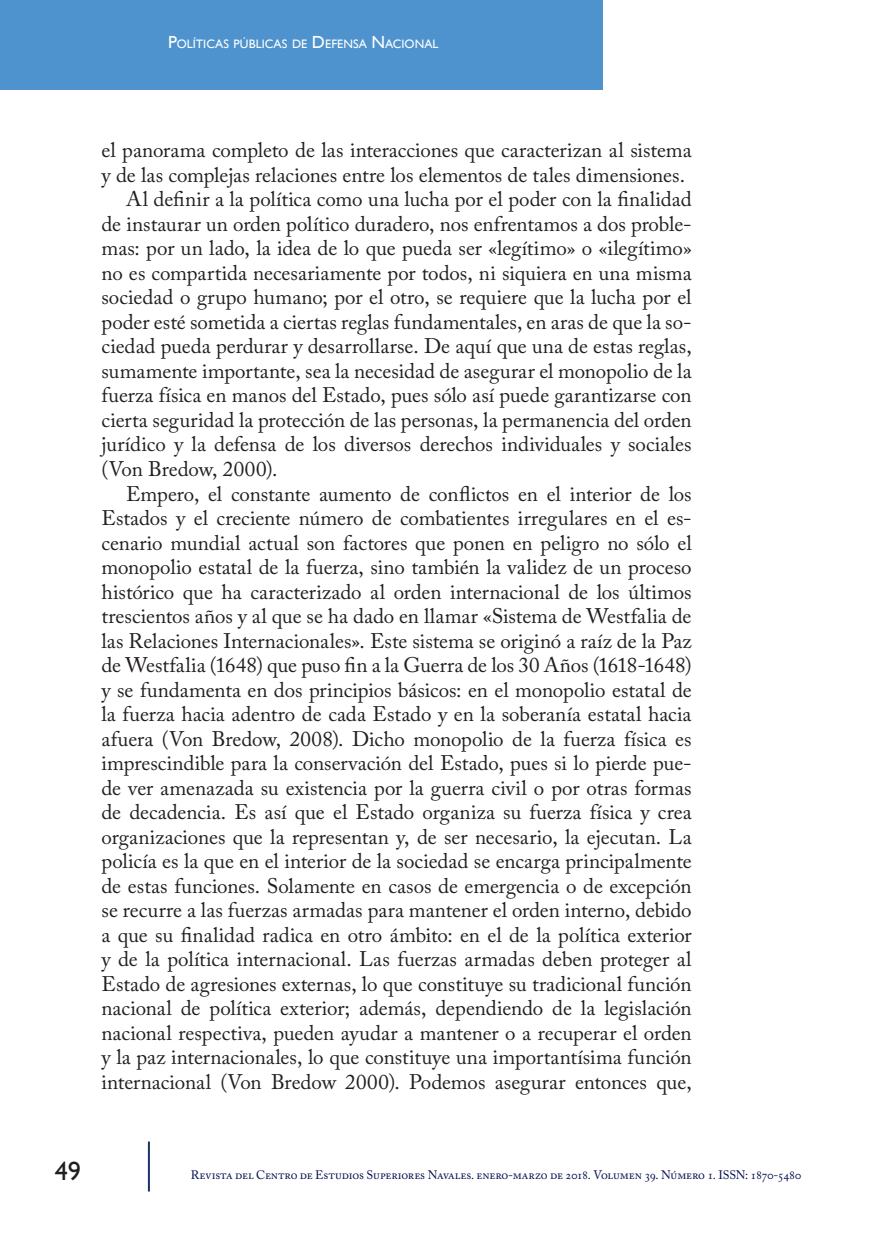
<style>
.page{position:relative;width:893px;height:1241px;background:#fff}
.page>*{position:absolute;margin:0;border:0;box-sizing:border-box;transform-origin:0 0}
.t1{font:26.25px "Gill Sans";color:#231f20}
._05_Normal{font:21px/24.5px "Adobe Caslon Pro";letter-spacing:-.005em;color:#231f20;text-align:justify}
.t2{font:12.25px "Adobe Caslon Pro";letter-spacing:-.015em;color:#030e4f}
.t3{font:12.25px "Gill Sans";color:#fff}
.s1{font-size:17.5px}
</style>
<div class="page">
<hr style="left:148px;top:1141px;width:2px;height:50px;background:#183463">
<div style="left:0;top:0;width:603px;height:89px;background:#4e93ce"></div>
<p class="t3" style="left:168px;top:36px;width:272px"><span class="s1">P</span>OLÍTICAS PÚBLICAS DE <span class="s1">D</span> EFENSA <span class="s1">N</span>ACIONAL</p>
<p class="_05_Normal" style="left:102px;top:138px;width:592px">el panorama completo de las interacciones que caracterizan al sistema y de las complejas relaciones entre los elementos de tales dimensiones.</p>
<p class="_05_Normal" style="left:102px;top:187px;width:592px;text-indent:25px">Al definir a la política como una lucha por el poder con la finalidad de instaurar un orden político duradero, nos enfrentamos a dos proble&shy;mas: por un lado, la idea de lo que pueda ser «legítimo» o «ilegítimo» no es compartida necesariamente por todos, ni siquiera en una misma sociedad o grupo humano; por el otro, se requiere que la lucha por el poder esté sometida a ciertas reglas fundamentales, en aras de que la so&shy;ciedad pueda perdurar y desarrollarse. De aquí que una de estas reglas, sumamente importante, sea la necesidad de asegurar el monopolio de la fuerza física en manos del Estado, pues sólo así puede garantizarse con cierta seguridad la protección de las personas, la permanencia del orden jurídico y la defensa de los diversos derechos individuales y sociales (Von Bredow, 2000).</p>
<p class="_05_Normal" style="left:102px;top:481px;width:592px;text-indent:25px">Empero, el constante aumento de conflictos en el interior de los Estados y el creciente número de combatientes irregulares en el es&shy;cenario mundial actual son factores que ponen en peligro no sólo el monopolio estatal de la fuerza, sino también la validez de un proceso histórico que ha caracterizado al orden internacional de los últimos trescientos años y al que se ha dado en llamar «Sistema de Westfalia de las Relaciones Internacionales». Este sistema se originó a raíz de la Paz de Westfalia (1648) que puso fin a la Guerra de los 30 Años (1618-1648) y se fundamenta en dos principios básicos: en el monopolio estatal de la fuerza hacia adentro de cada Estado y en la soberanía estatal hacia afuera (Von Bredow, 2008). Dicho monopolio de la fuerza física es imprescindible para la conservación del Estado, pues si lo pierde pue&shy;de ver amenazada su existencia por la guerra civil o por otras formas de decadencia. Es así que el Estado organiza su fuerza física y crea organizaciones que la representan y, de ser necesario, la ejecutan. La policía es la que en el interior de la sociedad se encarga principalmente de estas funciones. Solamente en casos de emergencia o de excepción se recurre a las fuerzas armadas para mantener el orden interno, debido a que su finalidad radica en otro ámbito: en el de la política exterior y de la política internacional. Las fuerzas armadas deben proteger al Estado de agresiones externas, lo que constituye su tradicional función nacional de política exterior; además, dependiendo de la legislación nacional respectiva, pueden ayudar a mantener o a recuperar el orden y la paz internacionales, lo que constituye una importantísima función internacional (Von Bredow 2000). Podemos asegurar entonces que,</p>
<p class="t1" style="left:55px;top:1155px;width:27px">49<sup>49</sup></p>
<p class="t2" style="left:191px;top:1167px;width:612px">Revista del Centro de Estudios Superiores Navales. enero-marzo de 2018. Volumen 39. Número 1. ISSN: 1870-5480</p>
</div>
